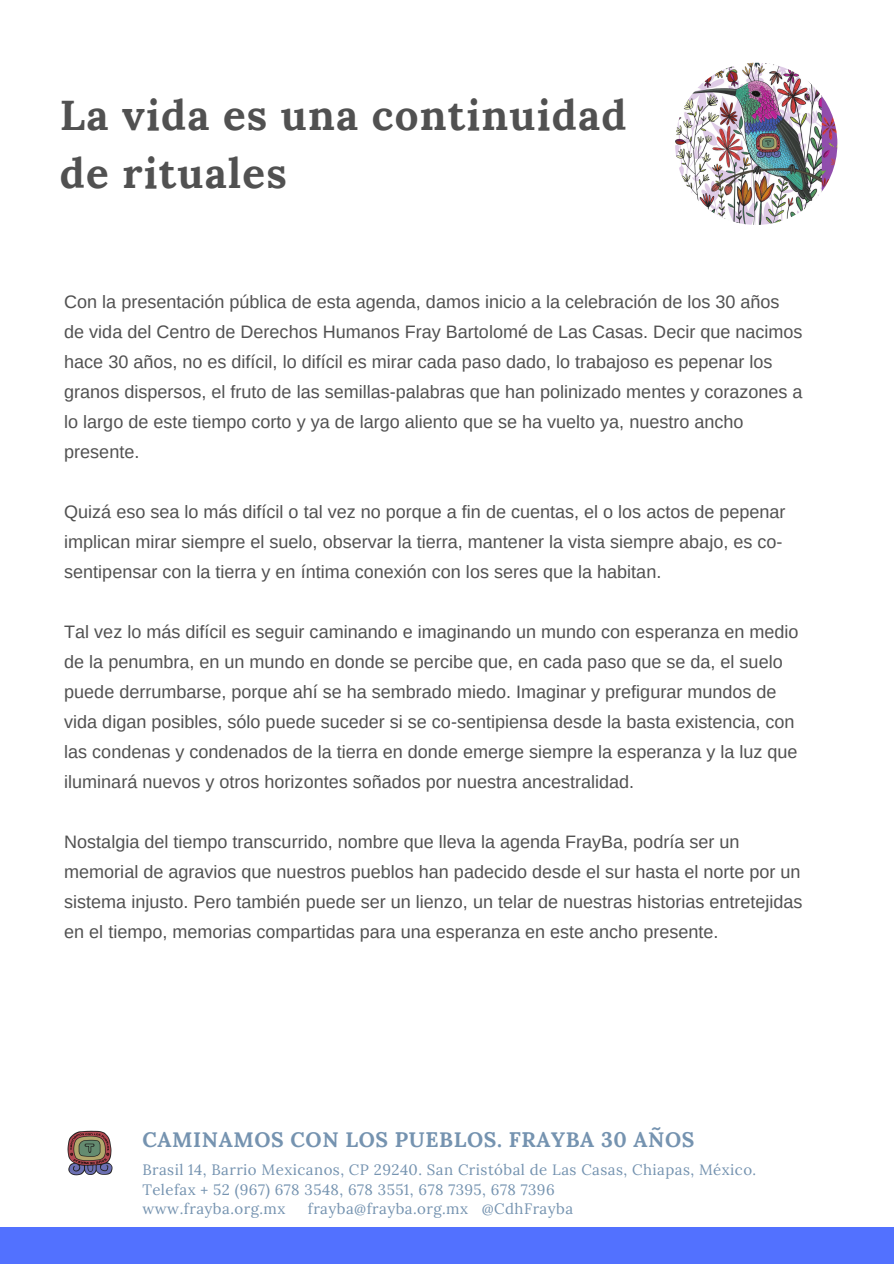
<style>
.page{position:relative;width:894px;height:1264px;background:#fff}
.page>*{position:absolute;margin:0;border:0;box-sizing:border-box;transform-origin:0 0}
.t1{font:700 42px/58.2px "Lora";letter-spacing:.03em;color:#515151}
.t2{font:700 21px "Lora";letter-spacing:.03em;color:#7593b0}
.t3{font:18px/30px "Arimo";color:#515151}
.t4{font:15px/19.5px "Lora";letter-spacing:.03em;color:#7593b0}
</style>
<div class="page">
<div style="left:0;top:1227px;width:893px;height:36px;background:#5271ff"></div>
<img style="left:675px;top:63px;width:162px;height:162px;border-radius:50%">
<img style="left:67px;top:1130px;width:46px;height:46px">
<h1 class="t1" style="left:60px;top:85px;width:568px">La vida es una continuidad de rituales</h1>
<p class="t3" style="left:64px;top:286px;width:739px">Con la presentación pública de esta agenda, damos inicio a la celebración de los 30 años de vida del Centro de Derechos Humanos Fray Bartolomé de Las Casas. Decir que nacimos hace 30 años, no es difícil, lo difícil es mirar cada paso dado, lo trabajoso es pepenar los granos dispersos, el fruto de las semillas-palabras que han polinizado mentes y corazones a lo largo de este tiempo corto y ya de largo aliento que se ha vuelto ya, nuestro ancho presente.</p>
<p class="t3" style="left:64px;top:496px;width:722px">Quizá eso sea lo más difícil o tal vez no porque a fin de cuentas, el o los actos de pepenar implican mirar siempre el suelo, observar la tierra, mantener la vista siempre abajo, es co&shy;sentipensar con la tierra y en íntima conexión con los seres que la habitan.</p>
<p class="t3" style="left:64px;top:616px;width:735px">Tal vez lo más difícil es seguir caminando e imaginando un mundo con esperanza en medio de la penumbra, en un mundo en donde se percibe que, en cada paso que se da, el suelo puede derrumbarse, porque ahí se ha sembrado miedo. Imaginar y prefigurar mundos de vida digan posibles, sólo puede suceder si se co-sentipiensa desde la basta existencia, con las condenas y condenados de la tierra en donde emerge siempre la esperanza y la luz que iluminará nuevos y otros horizontes soñados por nuestra ancestralidad.</p>
<p class="t3" style="left:64px;top:826px;width:739px">Nostalgia del tiempo transcurrido, nombre que lleva la agenda FrayBa, podría ser un memorial de agravios que nuestros pueblos han padecido desde el sur hasta el norte por un sistema injusto. Pero también puede ser un lienzo, un telar de nuestras historias entretejidas en el tiempo, memorias compartidas para una esperanza en este ancho presente.</p>
<p class="t2" style="left:142px;top:1126px;width:553px">CAMINAMOS CON LOS PUEBLOS. FRAYBA 30 AÑOS</p>
<p class="t4" style="left:142px;top:1159px;width:615px">Brasil 14, Barrio Mexicanos, CP 29240. San Cristóbal de Las Casas, Chiapas, México.<br>Telefax + 52 (967) 678 3548, 678 3551, 678 7395, 678 7396<br>www.frayba.org.mx</p>
<p class="t4" style="left:308px;top:1198px;width:267px">frayba@frayba.org.mx @CdhFrayba</p>
</div>
